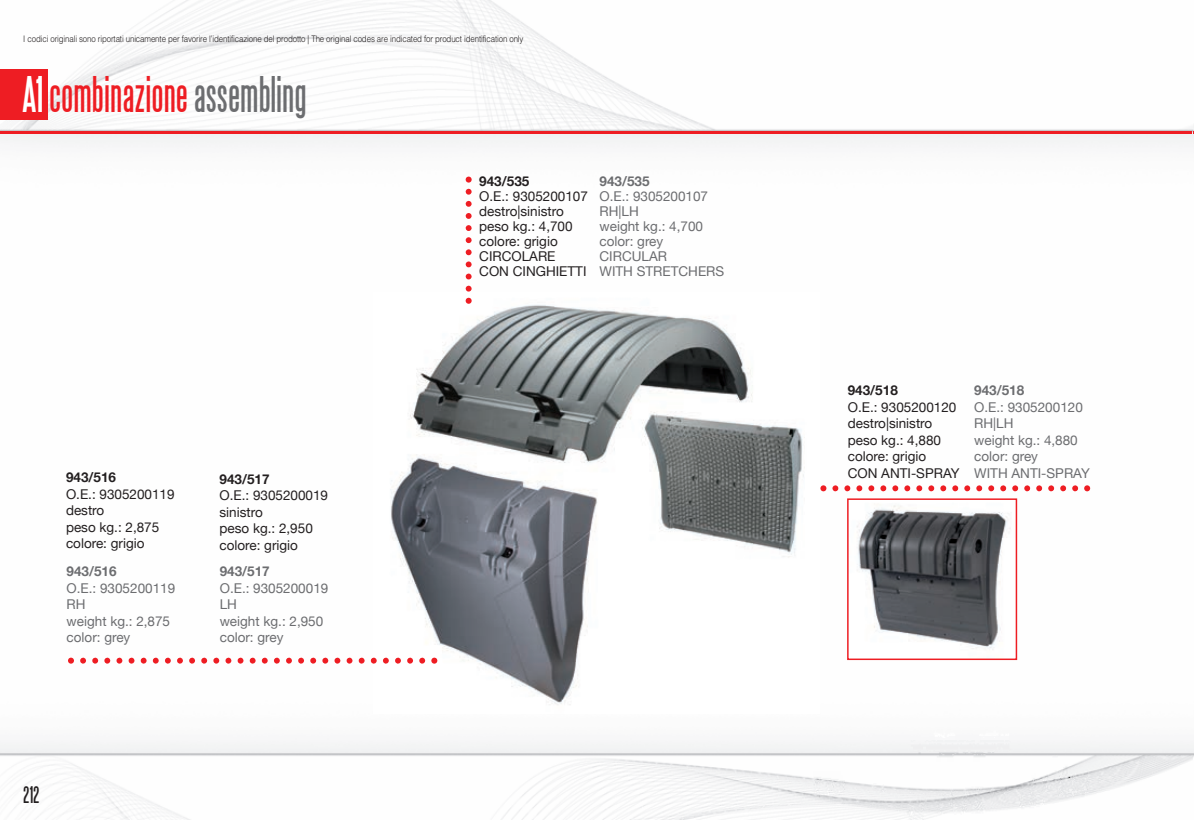
<style>
.page{position:relative;width:1194px;height:820px;background:#fff}
.page>*{position:absolute;margin:0;border:0;box-sizing:border-box;transform-origin:0 0}
.t1{font:45px "Steelfish";color:#ee1d23}
.t2{font:21px "Steelfish";color:#231f20}
.t3{font:13.5px/16.5px "Helvetica Neue";color:#231f20}
.t4{font:13.5px/16.5px "Helvetica Neue";color:#6c6d70}
.t5{font:700 13.5px "Helvetica Neue";color:#231f20}
.t6{font:700 13.5px "Helvetica Neue";color:#6c6d70}
.t7{font:300 9px "Helvetica";letter-spacing:-.015em;color:#231f20;scale:.88 1}
.s1{color:#fff}
.s2{color:#6c6d70}
</style>
<div class="page">
<img style="left:0;top:0;width:1193px;height:820px">
<hr style="left:0;top:131px;width:1192px;height:2px;background:#ee1d23">
<div style="left:0;top:70px;width:48px;height:50px;background:#ee1d23"></div>
<img style="left:373px;top:293px;width:446px;height:420px">
<svg style="left:466px;top:177px;width:6px;height:127px"></svg>
<svg style="left:820px;top:485px;width:270px;height:6px"></svg>
<svg style="left:68px;top:657px;width:369px;height:6px"></svg>
<img style="left:850px;top:501px;width:164px;height:156px">
<div style="left:847px;top:498px;width:170px;height:162px;border:2px solid #ee1d23"></div>
<p class="t7" style="left:23px;top:31px;width:570px">I codici originali sono riportati unicamente per favorire l’identificazione del prodotto | The original codes are indicated for product identification only</p>
<h1 class="t1" style="left:23px;top:70px;width:285px"><span class="s1">A1</span>combinazione<span class="s2">assembling</span></h1>
<p class="t5" style="left:479px;top:172px;width:52px">943/535</p>
<p class="t3" style="left:479px;top:188px;width:110px;line-height:15px">O.E.: 9305200107 destro|sinistro peso kg.: 4,700 colore: grigio<br>CIRCOLARE<br>CON CINGHIETTI</p>
<p class="t6" style="left:599px;top:172px;width:52px">943/535</p>
<p class="t4" style="left:599px;top:188px;width:126px;line-height:15px">O.E.: 9305200107<br>RH|LH<br>weight kg.: 4,700 color: grey<br>CIRCULAR<br>WITH STRETCHERS</p>
<p class="t5" style="left:66px;top:469px;width:52px">943/516</p>
<p class="t3" style="left:66px;top:485px;width:110px">O.E.: 9305200119 destro<br>peso kg.: 2,875 colore: grigio</p>
<p class="t6" style="left:67px;top:563px;width:52px">943/516</p>
<p class="t4" style="left:67px;top:579px;width:110px">O.E.: 9305200119<br>RH<br>weight kg.: 2,875 color: grey</p>
<p class="t5" style="left:219px;top:470px;width:52px">943/517</p>
<p class="t3" style="left:219px;top:487px;width:110px">O.E.: 9305200019 sinistro<br>peso kg.: 2,950 colore: grigio</p>
<p class="t6" style="left:220px;top:563px;width:52px">943/517</p>
<p class="t4" style="left:220px;top:579px;width:110px">O.E.: 9305200019<br>LH<br>weight kg.: 2,950 color: grey</p>
<h2 class="t2" style="left:23px;top:783px;width:18px">212</h2>
<p class="t5" style="left:848px;top:382px;width:52px">943/518</p>
<p class="t3" style="left:848px;top:398px;width:113px">O.E.: 9305200120 destro|sinistro peso kg.: 4,880 colore: grigio<br>CON ANTI-SPRAY</p>
<p class="t6" style="left:974px;top:382px;width:52px">943/518</p>
<p class="t4" style="left:974px;top:398px;width:117px">O.E.: 9305200120<br>RH|LH<br>weight kg.: 4,880 color: grey<br>WITH ANTI-SPRAY</p>
</div>
